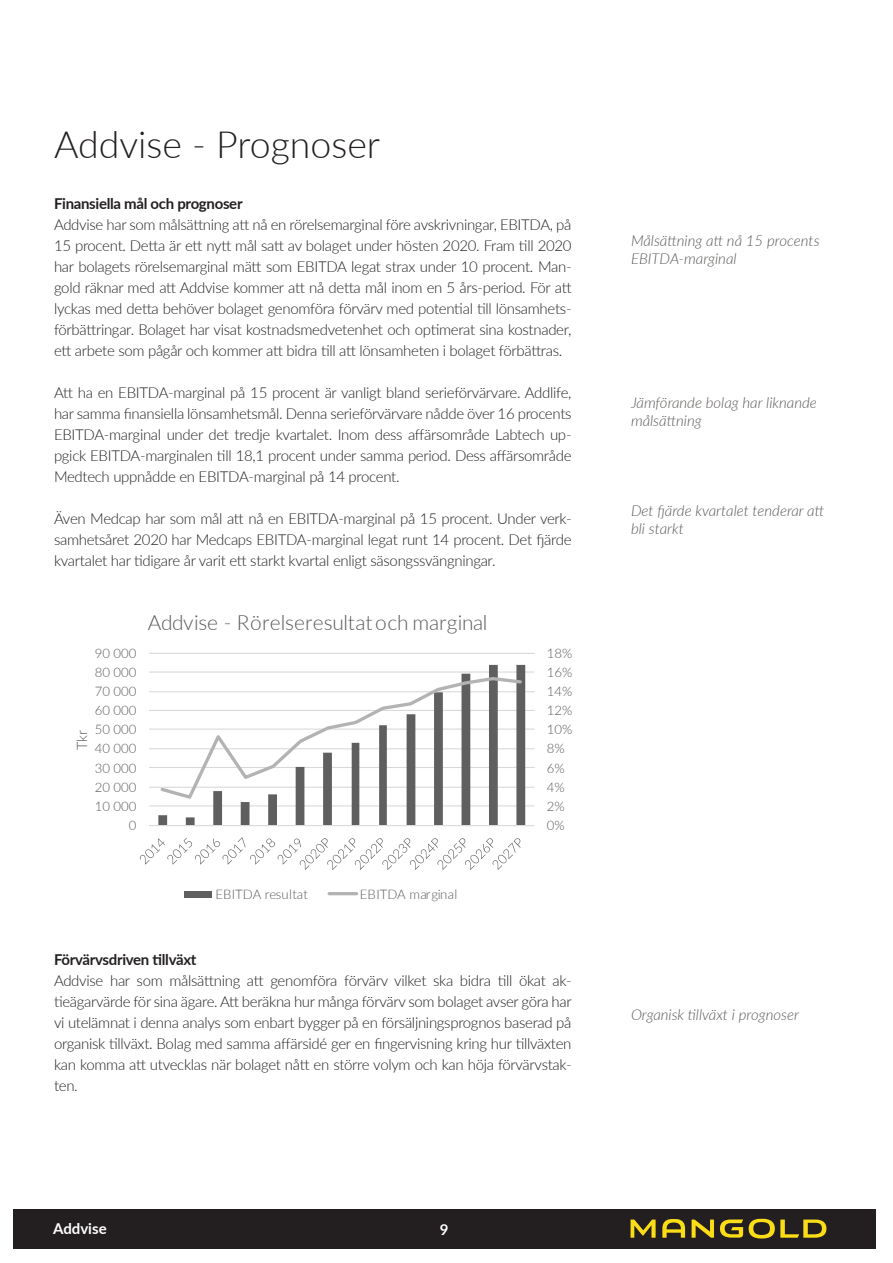
<style>
.page{position:relative;width:893px;height:1263px;background:#fff}
.page>*{position:absolute;margin:0;border:0;box-sizing:border-box;transform-origin:0 0}
.t1{font:300 37.5px "Lato";color:#231f20}
.t2{font:300 20.85px "Lato";letter-spacing:-.005em;color:#595959}
.t3{font:300 15px/21px "Lato";letter-spacing:-.02em;color:#231f20;text-align:justify}
.Sidotext_analys{font:italic 300 15px/18px "Lato";color:#595755}
.t4{font:700 15px "Lato";letter-spacing:-.02em;color:#231f20}
.t5{font:700 15px "Lato";color:#fff}
.t6{font:300 14.25px "Lato";color:#595959}
.t7{font:300 13.2px "Lato";letter-spacing:.005em;color:#595959}
</style>
<div class="page">
<div style="left:13px;top:1209px;width:862px;height:40px;background:#231f20"></div>
<svg style="left:630px;top:1219px;width:26px;height:19px"></svg>
<svg style="left:692px;top:1219px;width:22px;height:19px"></svg>
<svg style="left:662px;top:1219px;width:23px;height:19px"></svg>
<svg style="left:720px;top:1219px;width:23px;height:18px"></svg>
<svg style="left:749px;top:1219px;width:77px;height:19px"></svg>
<hr style="left:149px;top:805px;width:386px;height:1px;background:#d9d9d9">
<hr style="left:149px;top:787px;width:386px;height:1px;background:#d9d9d9">
<hr style="left:149px;top:767px;width:386px;height:1px;background:#d9d9d9">
<hr style="left:149px;top:748px;width:386px;height:1px;background:#d9d9d9">
<hr style="left:149px;top:728px;width:386px;height:2px;background:#d9d9d9">
<hr style="left:149px;top:710px;width:386px;height:1px;background:#d9d9d9">
<hr style="left:149px;top:691px;width:386px;height:1px;background:#d9d9d9">
<hr style="left:149px;top:671px;width:386px;height:1px;background:#d9d9d9">
<hr style="left:149px;top:653px;width:386px;height:1px;background:#d9d9d9">
<svg style="left:158px;top:665px;width:367px;height:160px"></svg>
<hr style="left:149px;top:825px;width:386px;height:1px;background:#d9d9d9">
<svg style="left:158px;top:675px;width:366px;height:126px"></svg>
<svg style="left:140px;top:837px;width:381px;height:33px"></svg>
<div style="left:185px;top:891px;width:27px;height:6px;background:#5f5f5f"></div>
<hr style="left:329px;top:892px;width:28px;height:3px;background:#b3b3b3">
<p class="t1" style="left:54px;top:119px;width:328px">Addvise - Prognoser</p>
<p class="t4" style="left:54px;top:193px;width:190px">Finansiella mål och prognoser</p>
<p class="t3" style="left:54px;top:214px;width:519px">Addvise har som målsättning att nå en rörelsemarginal före avskrivningar, EBITDA, på 15 procent. Detta är ett nytt mål satt av bolaget under hösten 2020. Fram till 2020 har bolagets rörelsemarginal mätt som EBITDA legat strax under 10 procent. Man&shy;gold räknar med att Addvise kommer att nå detta mål inom en 5 års-period. För att lyckas med detta behöver bolaget genomföra förvärv med potential till lönsamhets&shy;förbättringar. Bolaget har visat kostnadsmedvetenhet och optimerat sina kostnader, ett arbete som pågår och kommer att bidra till att lönsamheten i bolaget förbättras.</p>
<p class="t3" style="left:54px;top:382px;width:519px">Att ha en EBITDA-marginal på 15 procent är vanligt bland serieförvärvare. Addlife, har samma finansiella lönsamhetsmål. Denna serieförvärvare nådde över 16 procents EBITDA-marginal under det tredje kvartalet. Inom dess affärsområde Labtech up&shy;pgick EBITDA-marginalen till 18,1 procent under samma period. Dess affärsområde Medtech uppnådde en EBITDA-marginal på 14 procent.</p>
<p class="t3" style="left:54px;top:508px;width:519px">Även Medcap har som mål att nå en EBITDA-marginal på 15 procent. Under verk&shy;samhetsåret 2020 har Medcaps EBITDA-marginal legat runt 14 procent. Det fjärde kvartalet har tidigare år varit ett starkt kvartal enligt säsongssvängningar.</p>
<p class="t2" style="left:148px;top:608px;width:341px">Addvise - Rörelseresultat och marginal</p>
<p class="t7" style="left:95px;top:644px;width:43px">90 000</p>
<p class="t7" style="left:547px;top:644px;width:27px">18%</p>
<p class="t7" style="left:95px;top:663px;width:43px">80 000</p>
<p class="t7" style="left:547px;top:663px;width:27px">16%</p>
<p class="t7" style="left:95px;top:682px;width:43px">70 000</p>
<p class="t7" style="left:547px;top:682px;width:27px">14%</p>
<p class="t7" style="left:95px;top:701px;width:43px">60 000</p>
<p class="t7" style="left:547px;top:701px;width:27px">12%</p>
<p class="t7" style="left:95px;top:720px;width:43px">50 000</p>
<p class="t6" style="left:72px;top:750px;width:22px;rotate:-90deg">Tkr</p>
<p class="t7" style="left:95px;top:739px;width:43px">40 000</p>
<p class="t7" style="left:547px;top:720px;width:27px">10%</p>
<p class="t7" style="left:547px;top:739px;width:19px">8%</p>
<p class="t7" style="left:95px;top:759px;width:43px">30 000</p>
<p class="t7" style="left:547px;top:759px;width:19px">6%</p>
<p class="t7" style="left:95px;top:778px;width:43px">20 000</p>
<p class="t7" style="left:547px;top:778px;width:19px">4%</p>
<p class="t7" style="left:95px;top:797px;width:43px">10 000</p>
<p class="t7" style="left:547px;top:797px;width:19px">2%</p>
<p class="t7" style="left:129px;top:816px;width:9px">0</p>
<p class="t7" style="left:547px;top:816px;width:19px">0%</p>
<p class="t7" style="left:215px;top:885px;width:94px">EBITDA resultat</p>
<p class="t7" style="left:360px;top:885px;width:99px">EBITDA marginal</p>
<p class="t4" style="left:54px;top:949px;width:144px">Förvärvsdriven tillväxt</p>
<p class="t3" style="left:54px;top:970px;width:519px">Addvise har som målsättning att genomföra förvärv vilket ska bidra till ökat ak&shy;tieägarvärde för sina ägare. Att beräkna hur många förvärv som bolaget avser göra har vi utelämnat i denna analys som enbart bygger på en försäljningsprognos baserad på organisk tillväxt. Bolag med samma affärsidé ger en fingervisning kring hur tillväxten kan komma att utvecklas när bolaget nått en större volym och kan höja förvärvstak&shy;ten.</p>
<p class="t5" style="left:53px;top:1217px;width:55px">Addvise</p>
<p class="t5" style="left:440px;top:1218px;width:10px">9</p>
<p class="Sidotext_analys" style="left:631px;top:231px;width:190px">Målsättning att nå 15 procents<br>EBITDA-marginal</p>
<p class="Sidotext_analys" style="left:631px;top:393px;width:187px">Jämförande bolag har liknande målsättning</p>
<p class="Sidotext_analys" style="left:631px;top:501px;width:195px">Det fjärde kvartalet tenderar att bli starkt</p>
<p class="Sidotext_analys" style="left:631px;top:1005px;width:169px">Organisk tillväxt i prognoser</p>
</div>
